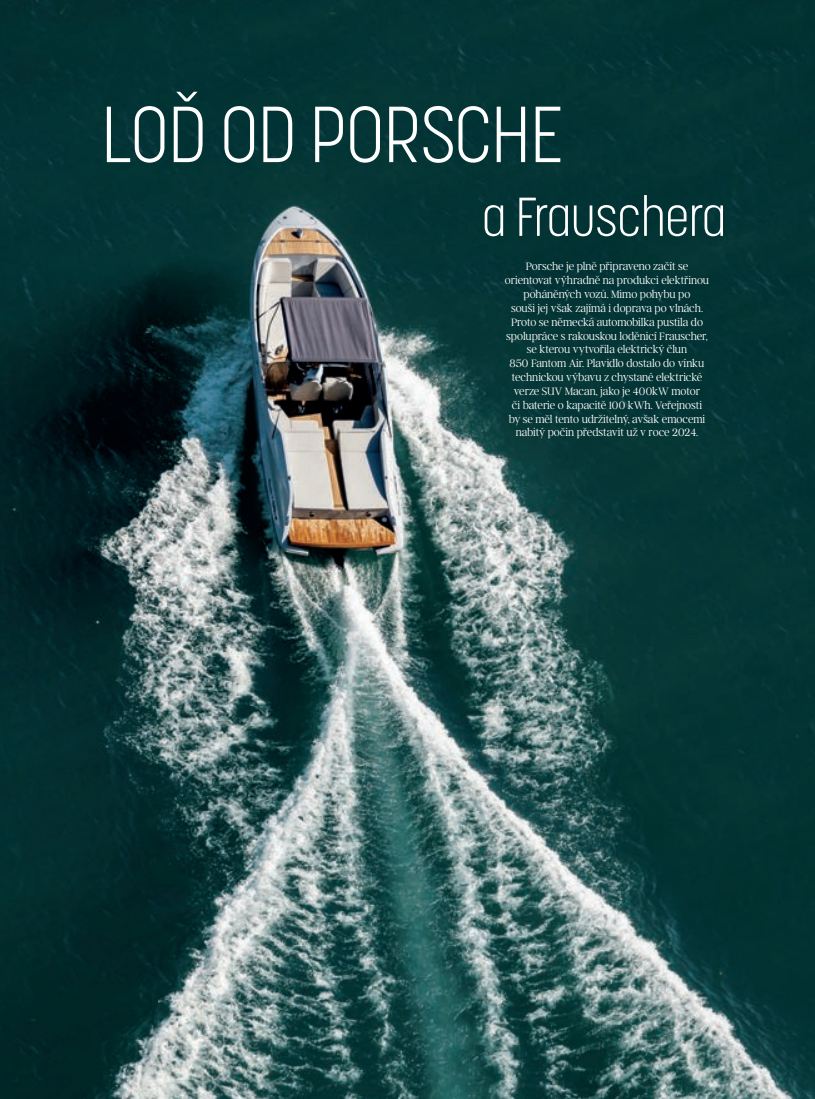
<style>
.page{position:relative;width:815px;height:1099px;background:#fff}
.page>*{position:absolute;margin:0;border:0;box-sizing:border-box;transform-origin:0 0}
.t1{font:300 78.62px "Korolev Condensed";color:#fff}
.t2{font:300 54.12px "Korolev Condensed";color:#fff}
.t3{font:100 11.88px/13.9px "Argent CF";letter-spacing:-.005em;color:#fff;text-align:center}
</style>
<div class="page">
<img style="left:0;top:0;width:815px;height:1098px">
<h1 class="t1" style="left:102px;top:88px;width:463px">LOĎ OD PORSCHE</h1>
<h2 class="t2" style="left:482px;top:185px;width:246px">a Frauschera</h2>
<p class="t3" style="left:505px;top:260px;width:206px">Porsche je plně připraveno začít se orientovat výhradně na produkci elektřinou poháněných vozů. Mimo pohybu po<br>souši jej však zajímá i doprava po vlnách.<br>Proto se německá automobilka pustila do spolupráce s rakouskou loděnicí Frauscher, se kterou vytvořila elektrický člun<br>850 Fantom Air. Plavidlo dostalo do vínku technickou výbavu z chystané elektrické verze SUV Macan, jako je 400kW motor<br>či baterie o kapacitě 100 kWh. Veřejnosti by se měl tento udržitelný, avšak emocemi nabitý počin představit už v roce 2024.</p>
</div>
